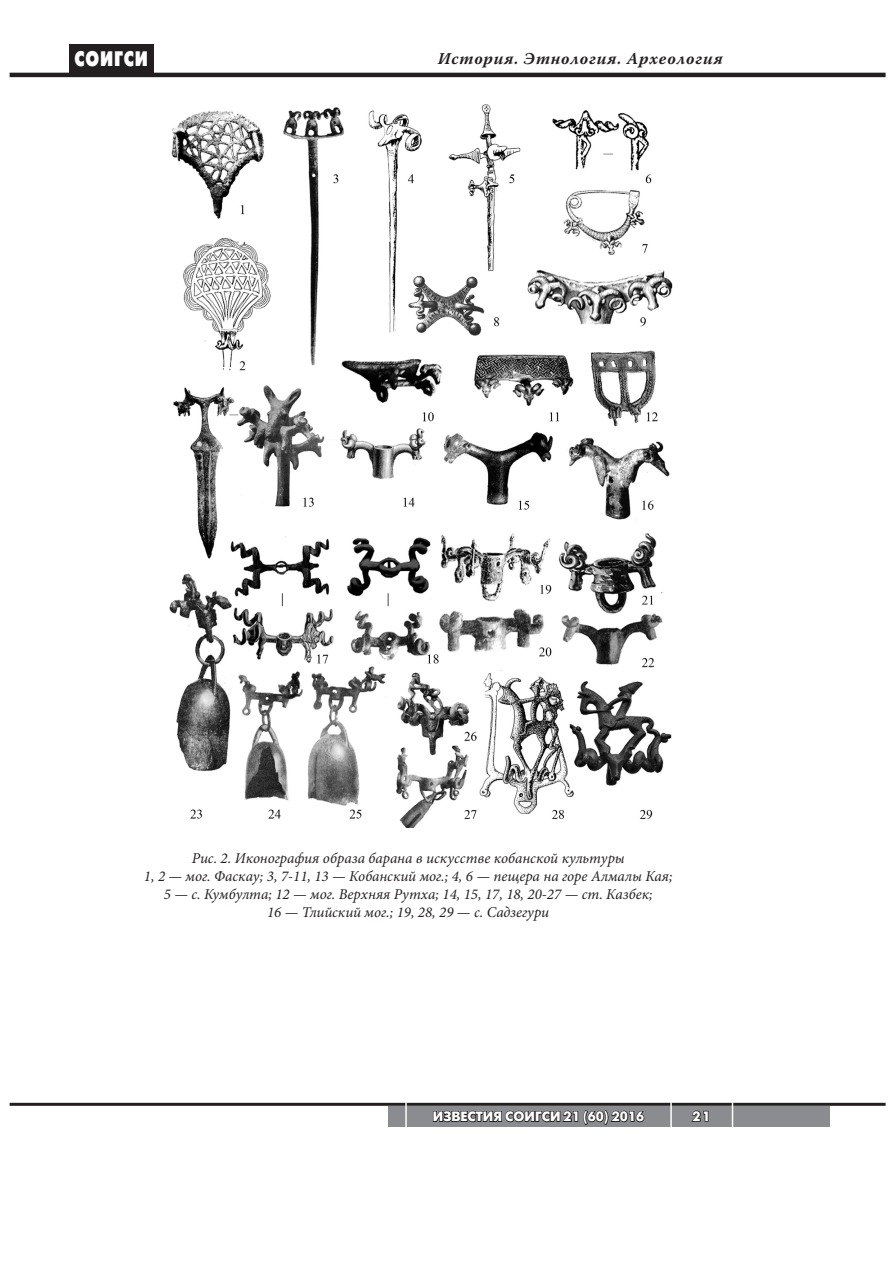
<style>
.page{position:relative;width:893px;height:1263px;background:#fff}
.page>*{position:absolute;margin:0;border:0;box-sizing:border-box;transform-origin:0 0}
.t1{font:21px "Futura Futuris Black C";letter-spacing:.05em;color:#fff;scale:.75 1}
.t2{font:italic 700 16.5px "Warnock Pro";letter-spacing:.05em;color:#231f20}
.t3{font:italic 15px/18px "Minion Pro";color:#231f20;text-align:center}
.t4{font:700 13.5px "Futura Futuris C";color:#fff}
</style>
<div class="page">
<div style="left:69px;top:44px;width:84px;height:29px;background:#231f20"></div>
<hr style="left:10px;top:73px;width:876px;height:4px;background:#231f20">
<hr style="left:10px;top:1103px;width:876px;height:3px;background:#231f20">
<div style="left:388px;top:1106px;width:441px;height:20px;background:#8a8c8f"></div>
<svg style="left:433px;top:1110px;width:212px;height:15px"></svg>
<svg style="left:691px;top:1110px;width:18px;height:12px"></svg>
<svg style="left:732px;top:1102px;width:1px;height:24px"></svg>
<hr style="left:670px;top:1102px;width:2px;height:25px;background:#fff">
<hr style="left:405px;top:1102px;width:2px;height:25px;background:#fff">
<img style="left:169px;top:104px;width:504px;height:724px">
<h1 class="t1" style="left:75px;top:48px;width:99px">СОИГСИ</h1>
<p class="t2" style="left:438px;top:48px;width:286px">История. Этнология. Археология</p>
<p class="t3" style="left:144px;top:849px;width:530px">Рис. 2. Иконография образа барана в искусстве кобанской культуры<br>1, 2 — мог. Фаскау; 3, 7-11, 13 — Кобанский мог.; 4, 6 — пещера на горе Алмалы Кая; 5 — с. Кумбулта; 12 — мог. Верхняя Рутха; 14, 15, 17, 18, 20-27 — ст. Казбек;<br>16 — Тлийский мог.; 19, 28, 29 — с. Садзегури</p>
<p class="t4" style="left:433px;top:1109px;width:213px">ИЗВЕСТИЯ СОИГСИ 21 (60) 2016</p>
<p class="t4" style="left:693px;top:1109px;width:19px">21</p>
</div>
